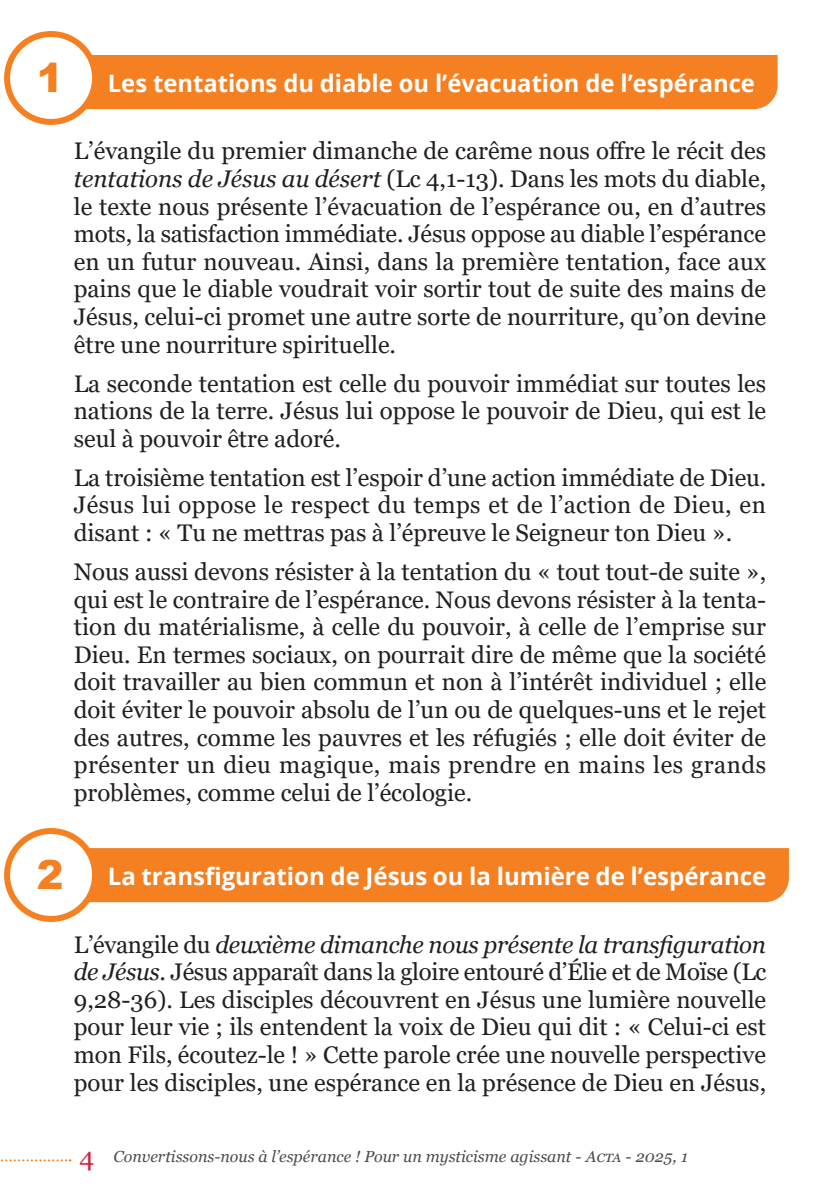
<style>
.page{position:relative;width:840px;height:1191px;background:#fff}
.page>*{position:absolute;margin:0;border:0;box-sizing:border-box;transform-origin:0 0}
.t1{font:900 40px "Arial";color:#f58021}
.Texte_courant{font:24px/27.6px "Georgia";color:#231f20;text-align:justify}
.T1_ENCADRE{font:700 24px "Open Sans";color:#fff}
.t2{font:italic 16px "Georgia";color:#4b4c4d}
.s1{font-style:italic}
.s2{font-family:"Open Sans";font-weight:700;color:#fff}
.s3{font-style:normal;font-size:26px;color:#d1213e}
</style>
<div class="page">
<svg style="left:1px;top:1159px;width:69px;height:2px"></svg>
<div style="left:83px;top:55px;width:694px;height:54px;background:#f58021"></div>
<div style="left:86px;top:848px;width:702px;height:54px;background:#f58021"></div>
<div style="left:7px;top:34px;width:88px;height:88px;background:#fff;border-radius:50%"></div>
<div style="left:4px;top:31px;width:94px;height:94px;border:6px solid #f58021;border-radius:50%"></div>
<div style="left:7px;top:831px;width:88px;height:88px;background:#fff;border-radius:50%"></div>
<div style="left:4px;top:828px;width:94px;height:94px;border:6px solid #f58021;border-radius:50%"></div>
<p class="t1" style="left:37px;top:49px;width:28px">1</p>
<p class="T1_ENCADRE" style="left:108px;top:66px;width:648px">Les tentations du diable ou l’évacuation de l’espérance</p>
<p class="Texte_courant" style="left:74px;top:138px;width:693px">L’évangile du premier dimanche de carême nous offre le récit des <span class="s1">tentations de Jésus au désert</span> (Lc 4,1-13). Dans les mots du diable, le texte nous présente l’évacuation de l’espérance ou, en d’autres mots, la satisfaction immédiate. Jésus oppose au diable l’espérance en un futur nouveau. Ainsi, dans la première tentation, face aux pains que le diable voudrait voir sortir tout de suite des mains de Jésus, celui-ci promet une autre sorte de nourriture, qu’on devine être une nourriture spirituelle.</p>
<p class="Texte_courant" style="left:74px;top:370px;width:693px">La seconde tentation est celle du pouvoir immédiat sur toutes les nations de la terre. Jésus lui oppose le pouvoir de Dieu, qui est le seul à pouvoir être adoré.</p>
<p class="Texte_courant" style="left:74px;top:464px;width:693px">La troisième tentation est l’espoir d’une action immédiate de Dieu.<br>Jésus lui oppose le respect du temps et de l’action de Dieu, en disant : « Tu ne mettras pas à l’épreuve le Seigneur ton Dieu ».</p>
<p class="Texte_courant" style="left:74px;top:558px;width:693px">Nous aussi devons résister à la tentation du « tout tout-de suite », qui est le contraire de l’espérance. Nous devons résister à la tenta&shy;tion du matérialisme, à celle du pouvoir, à celle de l’emprise sur Dieu. En termes sociaux, on pourrait dire de même que la société doit travailler au bien commun et non à l’intérêt individuel ; elle doit éviter le pouvoir absolu de l’un ou de quelques-uns et le rejet des autres, comme les pauvres et les réfugiés ; elle doit éviter de présenter un dieu magique, mais prendre en mains les grands problèmes, comme celui de l’écologie. <span class="s2">2. Le « nous »</span></p>
<p class="t1" style="left:37px;top:846px;width:28px">2</p>
<p class="T1_ENCADRE" style="left:108px;top:859px;width:659px">La transfiguration de Jésus ou la lumière de l’espérance</p>
<p class="Texte_courant" style="left:74px;top:931px;width:693px">L’évangile du <span class="s1">deuxième dimanche nous présente la transfiguration de Jésus</span>. Jésus apparaît dans la gloire entouré d’Élie et de Moïse (Lc 9,28-36). Les disciples découvrent en Jésus une lumière nouvelle pour leur vie ; ils entendent la voix de Dieu qui dit : « Celui-ci est mon Fils, écoutez-le ! » Cette parole crée une nouvelle perspective pour les disciples, une espérance en la présence de Dieu en Jésus,</p>
<p class="t2" style="left:79px;top:1146px;width:609px"><span class="s3">4</span> Convertissons-nous à l’espérance ! Pour un mysticisme agissant - Acta - 2025, 1</p>
</div>
